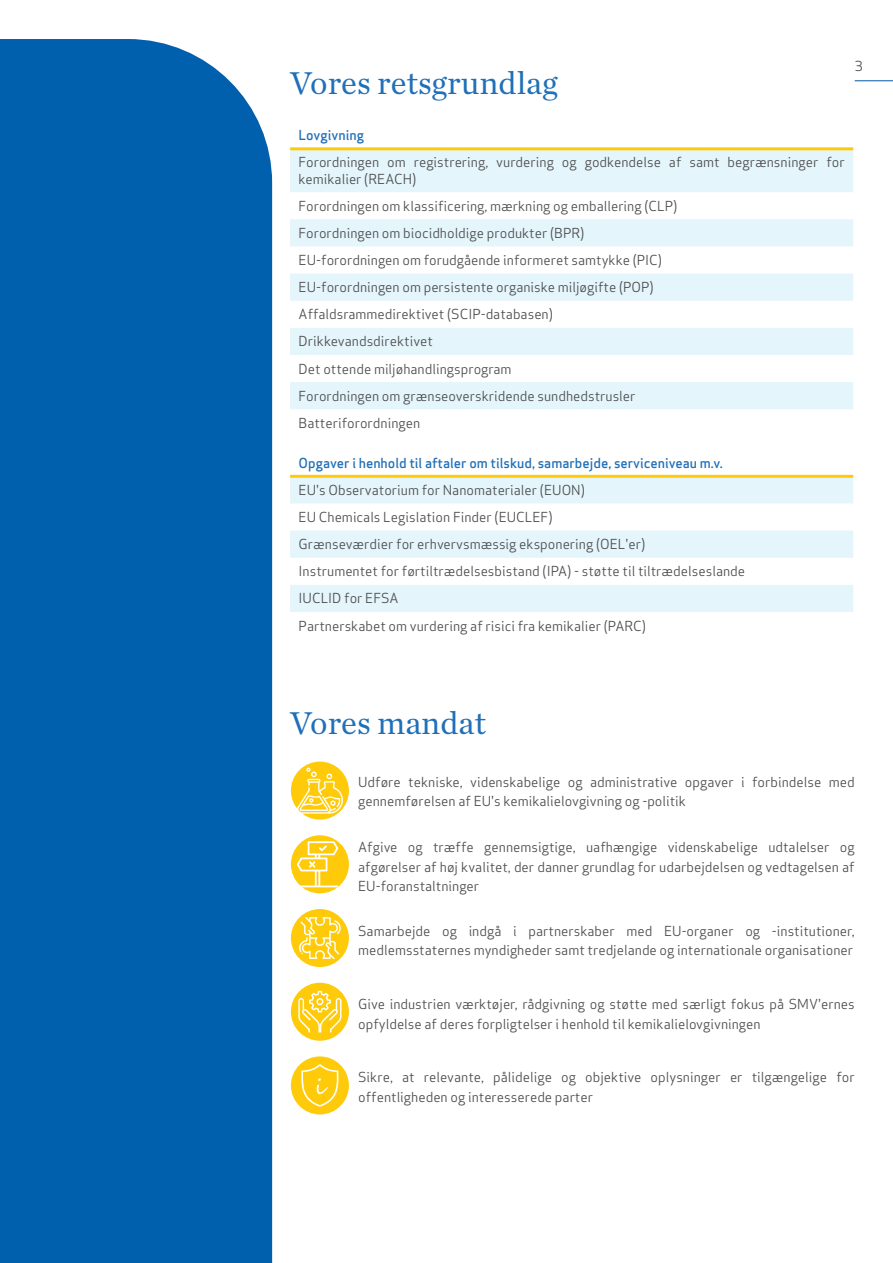
<style>
.page{position:relative;width:893px;height:1263px;background:#fff}
.page>*{position:absolute;margin:0;border:0;box-sizing:border-box;transform-origin:0 0}
.ch1_heading_1{font:33px "Chronicle Text G1";color:#206fb8}
.body{font:13.5px/19.5px "Apex Sans";color:#4b4c4d}
.body-2{font:500 13.5px "Apex Sans";color:#206fb8}
</style>
<div class="page">
<hr style="left:855px;top:80px;width:38px;height:1px;background:#0057a3">
<svg style="left:290px;top:150px;width:563px;height:462px"></svg>
<hr style="left:290px;top:147px;width:563px;height:3px;background:#feca0a">
<hr style="left:290px;top:475px;width:563px;height:3px;background:#feca0a">
<div style="left:291px;top:761px;width:58px;height:59px;background:#feca0a;border-radius:50%"></div>
<div style="left:291px;top:909px;width:58px;height:58px;background:#feca0a;border-radius:50%"></div>
<div style="left:291px;top:835px;width:58px;height:58px;background:#feca0a;border-radius:50%"></div>
<div style="left:291px;top:983px;width:58px;height:58px;background:#feca0a;border-radius:50%"></div>
<div style="left:291px;top:1056px;width:58px;height:58px;background:#feca0a;border-radius:50%"></div>
<div style="left:0;top:39px;width:272px;height:1224px;background:#0160ae"></div>
<svg style="left:297px;top:767px;width:47px;height:47px"></svg>
<svg style="left:298px;top:917px;width:43px;height:42px"></svg>
<svg style="left:298px;top:991px;width:44px;height:42px"></svg>
<svg style="left:297px;top:841px;width:41px;height:46px"></svg>
<svg style="left:301px;top:1064px;width:37px;height:43px"></svg>
<p class="ch1_heading_1" style="left:290px;top:58px;width:269px">Vores retsgrundlag</p>
<p class="body-2" style="left:299px;top:123px;width:67px">Lovgivning</p>
<p class="body" style="left:299px;top:153px;width:548px;line-height:16.2px">Forordningen om registrering, vurdering og godkendelse af samt begrænsninger for kemikalier (REACH)</p>
<p class="body" style="left:299px;top:195px;width:380px">Forordningen om klassificering, mærkning og emballering (CLP)</p>
<p class="body" style="left:299px;top:222px;width:287px">Forordningen om biocidholdige produkter (BPR)</p>
<p class="body" style="left:299px;top:249px;width:365px">EU-forordningen om forudgående informeret samtykke (PIC)</p>
<p class="body" style="left:299px;top:276px;width:357px">EU-forordningen om persistente organiske miljøgifte (POP)</p>
<p class="body" style="left:299px;top:303px;width:256px">Affaldsrammedirektivet (SCIP-databasen)</p>
<p class="body" style="left:299px;top:330px;width:136px">Drikkevandsdirektivet</p>
<p class="body" style="left:299px;top:358px;width:214px">Det ottende miljøhandlingsprogram</p>
<p class="body" style="left:299px;top:385px;width:338px">Forordningen om grænseoverskridende sundhedstrusler</p>
<p class="body" style="left:299px;top:412px;width:123px">Batteriforordningen</p>
<p class="body-2" style="left:299px;top:451px;width:426px">Opgaver i henhold til aftaler om tilskud, samarbejde, serviceniveau m.v.</p>
<p class="body" style="left:299px;top:479px;width:288px">EU's Observatorium for Nanomaterialer (EUON)</p>
<p class="body" style="left:299px;top:506px;width:255px">EU Chemicals Legislation Finder (EUCLEF)</p>
<p class="body" style="left:299px;top:533px;width:348px">Grænseværdier for erhvervsmæssig eksponering (OEL'er)</p>
<p class="body" style="left:299px;top:560px;width:448px">Instrumentet for førtiltrædelsesbistand (IPA) - støtte til tiltrædelseslande</p>
<p class="body" style="left:299px;top:587px;width:101px">IUCLID for EFSA</p>
<p class="body" style="left:299px;top:615px;width:349px">Partnerskabet om vurdering af risici fra kemikalier (PARC)</p>
<p class="body" style="left:855px;top:55px;width:10px">3</p>
<p class="ch1_heading_1" style="left:290px;top:698px;width:198px">Vores mandat</p>
<p class="body" style="left:358px;top:771px;width:498px">Udføre tekniske, videnskabelige og administrative opgaver i forbindelse med gennemførelsen af EU's kemikalielovgivning og -politik</p>
<p class="body" style="left:358px;top:836px;width:498px;text-align:justify">Afgive og træffe gennemsigtige, uafhængige videnskabelige udtalelser og afgørelser af høj kvalitet, der danner grundlag for udarbejdelsen og vedtagelsen af EU-foranstaltninger</p>
<p class="body" style="left:358px;top:920px;width:498px">Samarbejde og indgå i partnerskaber med EU-organer og -institutioner, medlemsstaternes myndigheder samt tredjelande og internationale organisationer</p>
<p class="body" style="left:358px;top:993px;width:498px">Give industrien værktøjer, rådgivning og støtte med særligt fokus på SMV'ernes opfyldelse af deres forpligtelser i henhold til kemikalielovgivningen</p>
<p class="body" style="left:358px;top:1066px;width:498px">Sikre, at relevante, pålidelige og objektive oplysninger er tilgængelige for offentligheden og interesserede parter</p>
</div>
